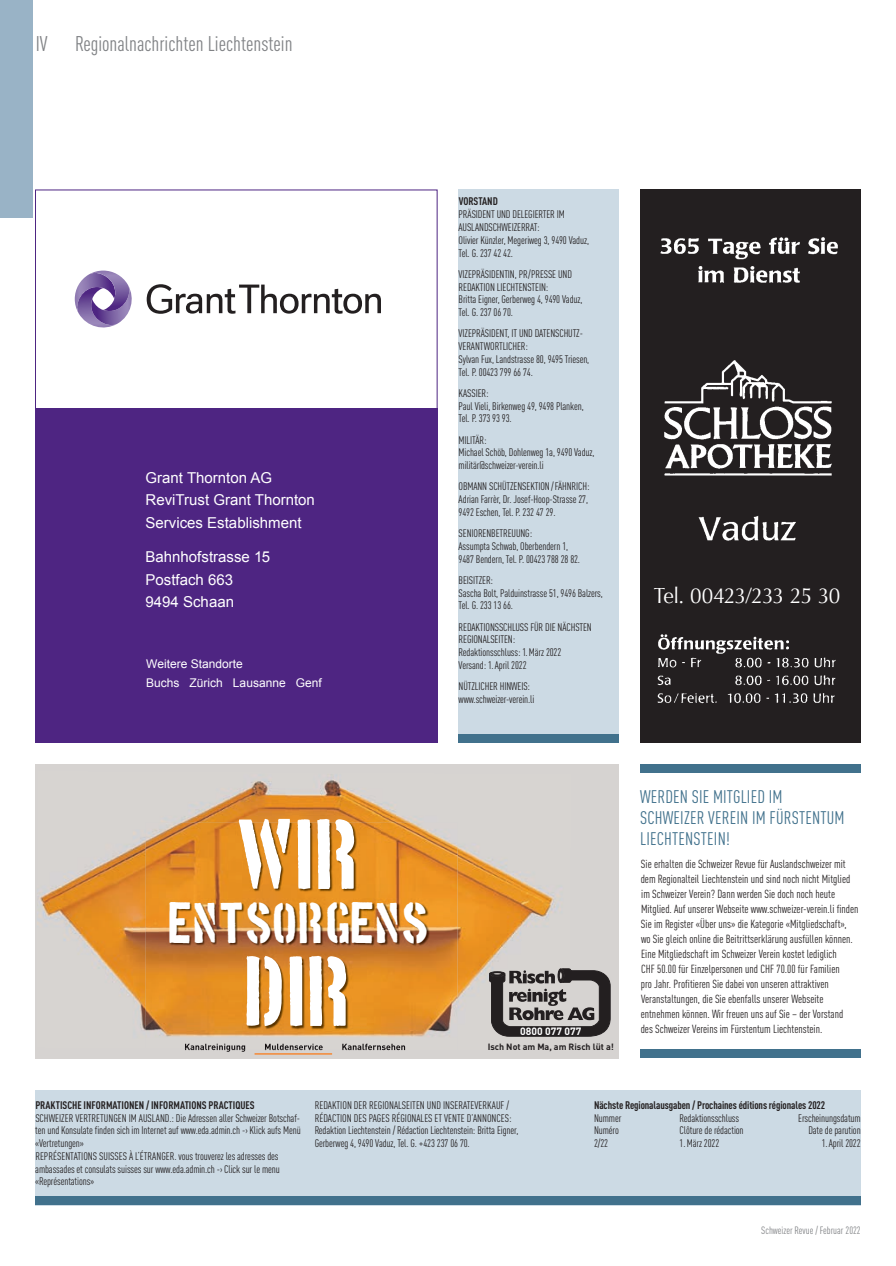
<style>
.page{position:relative;width:896px;height:1266px;background:#fff}
.page>*{position:absolute;margin:0;border:0;box-sizing:border-box;transform-origin:0 0}
.t1{font:78.3px "Boston Traffic";color:#fff}
.t2{font:45.75px "Boston Traffic";color:#fff}
.t3{font:21.75px "Optima";letter-spacing:-.035em;color:#fff;scale:.95 1}
.t4{font:condensed 21px "DINOT";color:#808285}
.t5{font:condensed 18px/21px "DINOT";letter-spacing:.01em;color:#41718c}
.t6{font:15px/22.5px "Arial";color:#fff}
.t7{font:12px/19.5px "Arial";color:#fff}
.t8{font:condensed 11.7px/15px "DINOT";color:#231f20}
.t9{font:condensed 10.8px/12.8px "DINOT";letter-spacing:-.01em;color:#231f20}
.t10{font:700 condensed 10.8px "DINOT";letter-spacing:-.01em;color:#231f20}
.t11{font:condensed 10.5px "DINOT";color:#808285}
.t12{font:700 10.5px "DIN";color:#fff}
.t13{font:700 9px "DIN";color:#231f20}
</style>
<div class="page">
<div style="left:0;top:0;width:33px;height:218px;background:#99b3c6"></div>
<div style="left:35px;top:1089px;width:825px;height:116px;background:#ccdae4"></div>
<div style="left:35px;top:1196px;width:825px;height:9px;background:#41718c"></div>
<div style="left:35px;top:764px;width:583px;height:294px;background:#d6d3d1"></div>
<img style="left:40px;top:780px;width:531px;height:257px">
<svg style="left:489px;top:968px;width:121px;height:68px"></svg>
<img style="left:226px;top:1050px;width:179px;height:5px">
<img style="left:146px;top:822px;width:311px;height:228px">
<img style="left:185px;top:1050px;width:176px;height:1px">
<img style="left:185px;top:1043px;width:220px;height:7px">
<hr style="left:254px;top:1053px;width:78px;height:1px;background:#f58834">
<svg style="left:147px;top:284px;width:234px;height:30px"></svg>
<svg style="left:74px;top:270px;width:58px;height:58px"></svg>
<div style="left:35px;top:408px;width:402px;height:334px;background:#4e2582"></div>
<div style="left:640px;top:231px;width:15px;height:496px;background:#231f20"></div>
<div style="left:640px;top:190px;width:220px;height:43px;background:#231f20"></div>
<div style="left:838px;top:228px;width:22px;height:514px;background:#231f20"></div>
<img style="left:655px;top:233px;width:183px;height:257px">
<div style="left:640px;top:719px;width:220px;height:24px;background:#231f20"></div>
<img style="left:655px;top:490px;width:183px;height:229px">
<div style="left:653px;top:561px;width:197px;height:65px;background:#231f20"></div>
<div style="left:640px;top:1049px;width:220px;height:9px;background:#41718c"></div>
<div style="left:640px;top:764px;width:220px;height:8px;background:#41718c"></div>
<div style="left:458px;top:190px;width:160px;height:545px;background:#ccdae4"></div>
<div style="left:458px;top:734px;width:160px;height:9px;background:#41718c"></div>
<h3 class="t4" style="left:36px;top:31px;width:13px">IV</h3>
<h3 class="t4" style="left:75px;top:31px;width:219px">Regionalnachrichten Liechtenstein</h3>
<h3 class="t6" style="left:145px;top:466px;width:171px">Grant Thornton AG<br>ReviTrust Grant Thornton<br>Services Establishment</h3>
<h3 class="t6" style="left:145px;top:545px;width:126px">Bahnhofstrasse 15<br>Postfach 663<br>9494 Schaan</h3>
<p class="t7" style="left:146px;top:654px;width:177px">Weitere Standorte<br>Buchs Zürich Lausanne Genf</p>
<p class="t10" style="left:458px;top:195px;width:41px">VORSTAND</p>
<p class="t9" style="left:458px;top:208px;width:132px">PRÄSIDENT UND DELEGIERTER IM<br>AUSLANDSCHWEIZERRAT:<br>Olivier Künzler, Megeriweg 3, 9490 Vaduz,<br>Tel. G. 237 42 42.</p>
<p class="t9" style="left:458px;top:267px;width:125px">VIZEPRÄSIDENTIN, PR/PRESSE UND<br>REDAKTION LIECHTENSTEIN:<br>Britta Eigner, Gerberweg 4, 9490 Vaduz,<br>Tel. G. 237 06 70.</p>
<p class="t9" style="left:458px;top:327px;width:132px">VIZEPRÄSIDENT, IT UND DATENSCHUTZ-<br>VERANTWORTLICHER:<br>Sylvan Fux, Landstrasse 80, 9495 Triesen,<br>Tel. P. 00423 799 66 74.</p>
<p class="t9" style="left:458px;top:386px;width:127px">KASSIER:<br>Paul Vieli, Birkenweg 49, 9498 Planken,<br>Tel. P. 373 93 93.</p>
<p class="t9" style="left:458px;top:433px;width:137px">MILITÄR:<br>Michael Schöb, Dohlenweg 1a, 9490 Vaduz, militär@schweizer-verein.li</p>
<p class="t9" style="left:458px;top:480px;width:132px">OBMANN SCHÜTZENSEKTION / FÄHNRICH:<br>Adrian Farrèr, Dr. Josef-Hoop-Strasse 27,<br>9492 Eschen, Tel. P. 232 47 29.</p>
<p class="t9" style="left:458px;top:527px;width:123px">SENIORENBETREUUNG:<br>Assumpta Schwab, Oberbendern 1,<br>9487 Bendern, Tel. P. 00423 788 28 82.</p>
<p class="t9" style="left:458px;top:573px;width:146px">BEISITZER:<br>Sascha Bolt, Palduinstrasse 51, 9496 Balzers,<br>Tel. G. 233 13 66.</p>
<p class="t9" style="left:458px;top:620px;width:135px">REDAKTIONSSCHLUSS FÜR DIE NÄCHSTEN<br>REGIONALSEITEN:<br>Redaktionsschluss: 1.März 2022<br>Versand: 1.April 2022</p>
<p class="t9" style="left:458px;top:680px;width:77px">NÜTZLICHER HINWEIS: www.schweizer-verein.li</p>
<h3 class="t3" style="left:653px;top:583px;width:198px">Tel. 00423/233 25 30</h3>
<h1 class="t1" style="left:238px;top:817px;width:125px">WIR</h1>
<h2 class="t2" style="left:169px;top:901px;width:262px">ENTSORGENS</h2>
<h1 class="t1" style="left:246px;top:954px;width:109px">DIR</h1>
<p class="t12" style="left:520px;top:1024px;width:63px">0800 077 077</p>
<p class="t13" style="left:487px;top:1041px;width:128px">Isch Not am Ma, am Risch lüt a!</p>
<h3 class="t5" style="left:640px;top:786px;width:206px">WERDEN SIE MITGLIED IM<br>SCHWEIZER VEREIN IM FÜRSTENTUM<br>LIECHTENSTEIN!</h3>
<p class="t8" style="left:640px;top:856px;width:219px">Sie erhalten die Schweizer Revue für Auslandschweizer mit dem Regionalteil Liechtenstein und sind noch nicht Mitglied im Schweizer Verein? Dann werden Sie doch noch heute Mitglied. Auf unserer Webseite www.schweizer-verein.li finden Sie im Register «Über uns» die Kategorie «Mitgliedschaft», wo Sie gleich online die Beitrittserklärung ausfüllen können.<br>Eine Mitgliedschaft im Schweizer Verein kostet lediglich<br>CHF 50.00 für Einzelpersonen und CHF 70.00 für Familien<br>pro Jahr. Profitieren Sie dabei von unseren attraktiven Veranstaltungen, die Sie ebenfalls unserer Webseite entnehmen können. Wir freuen uns auf Sie – der Vorstand<br>des Schweizer Vereins im Fürstentum Liechtenstein.</p>
<p class="t10" style="left:35px;top:1098px;width:221px">PRAKTISCHE INFORMATIONEN / INFORMATIONS PRACTIQUES</p>
<p class="t9" style="left:35px;top:1111px;width:267px">SCHWEIZER VERTRETUNGEN IM AUSLAND.: Die Adressen aller Schweizer Botschaf&shy;ten und Konsulate finden sich im Internet auf www.eda.admin.ch -› Klick aufs Menü «Vertretungen»<br>REPRÉSENTATIONS SUISSES À L‘ÉTRANGER. vous trouverez les adresses des ambassades et consulats suisses sur www.eda.admin.ch -› Click sur le menu «Représentations»</p>
<p class="t9" style="left:314px;top:1098px;width:205px">REDAKTION DER REGIONALSEITEN UND INSERATEVERKAUF / RÉDACTION DES PAGES RÉGIONALES ET VENTE D’ANNONCES:<br>Redaktion Liechtenstein / Rédaction Liechtenstein: Britta Eigner, Gerberweg 4, 9490 Vaduz, Tel. G. +423 237 06 70.</p>
<p class="t10" style="left:594px;top:1098px;width:232px">Nächste Regionalausgaben / Prochaines éditions régionales 2022</p>
<p class="t9" style="left:594px;top:1111px;width:29px">Nummer</p>
<p class="t9" style="left:679px;top:1111px;width:61px">Redaktionsschluss</p>
<p class="t9" style="left:798px;top:1111px;width:64px">Erscheinungsdatum</p>
<p class="t9" style="left:594px;top:1123px;width:26px">Numéro</p>
<p class="t9" style="left:679px;top:1123px;width:65px">Clôture de rédaction</p>
<p class="t9" style="left:808px;top:1123px;width:54px">Date de parution</p>
<p class="t9" style="left:594px;top:1136px;width:16px">2/22</p>
<p class="t9" style="left:679px;top:1136px;width:41px">1.März 2022</p>
<p class="t9" style="left:821px;top:1136px;width:40px">1.April 2022</p>
<p class="t11" style="left:761px;top:1224px;width:101px">Schweizer Revue / Februar 2022</p>
</div>
